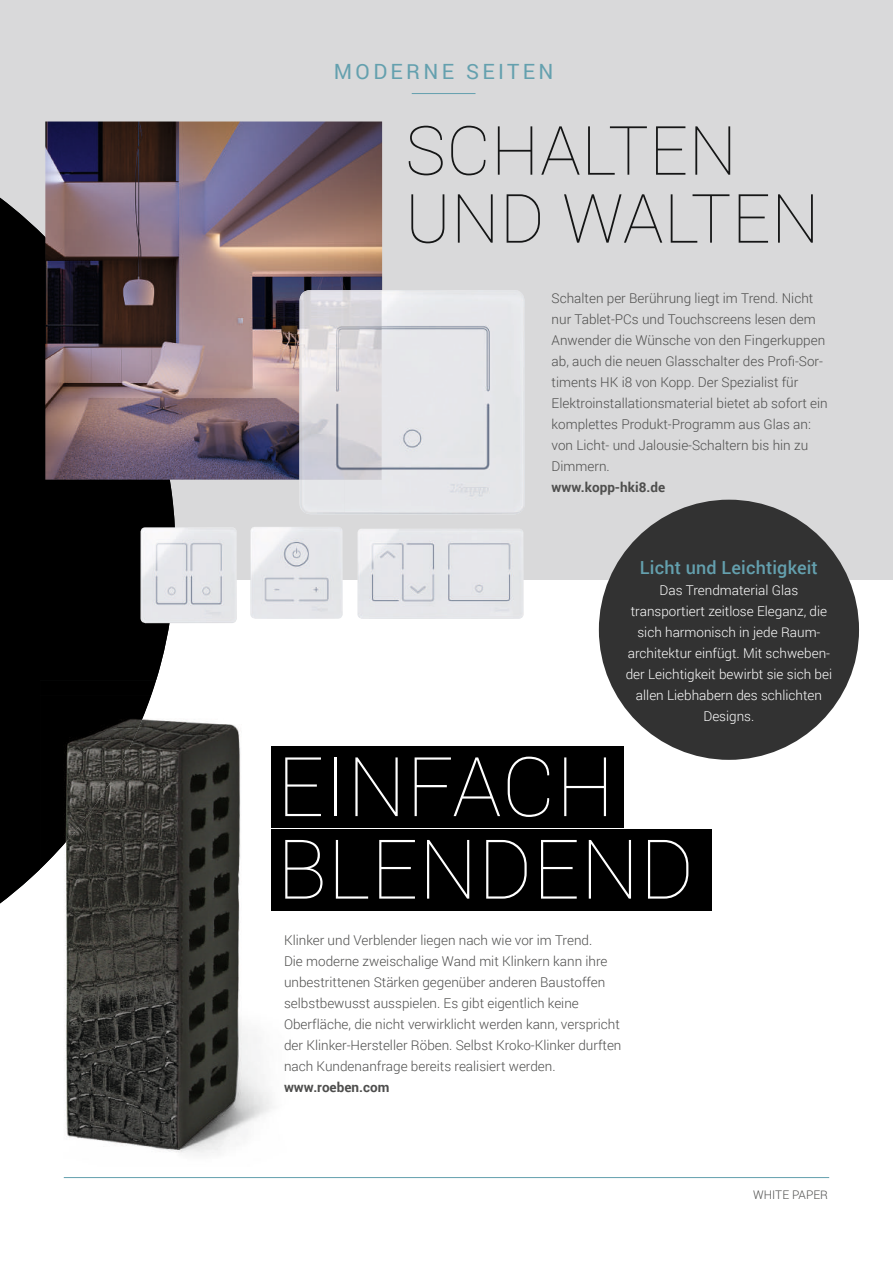
<style>
.page{position:relative;width:893px;height:1263px;background:#fff}
.page>*{position:absolute;margin:0;border:0;box-sizing:border-box;transform-origin:0 0}
.t1{font:100 82.5px/82.5px "Roboto";letter-spacing:.01em;color:#fff}
.t2{font:100 67.95px/67.9px "Roboto";letter-spacing:.01em;color:#151616}
.t3{font:21px "Roboto";letter-spacing:.16em;color:#64a0ae}
.t4{font:500 18px "Roboto";letter-spacing:.01em;color:#64a0ae}
.t5{font:300 13.5px/21px "Roboto";color:#4e4e4d}
.t6{font:300 13.5px/21px "Roboto";color:#fff;text-align:center}
.t7{font:700 13.5px "Roboto";color:#4e4e4d}
.t8{font:300 11.85px "Roboto";color:#4e4e4d}
</style>
<div class="page">
<div style="left:0;top:0;width:893px;height:580px;background:#d9d9da"></div>
<svg style="left:0;top:121px;width:175px;height:783px;fill:#000"></svg>
<div style="left:0;top:556px;width:175px;height:347px;background:#000"></div>
<img style="left:45px;top:122px;width:337px;height:358px">
<hr style="left:412px;top:93px;width:63px;height:1px;background:#64a0ae">
<div style="left:271px;top:747px;width:353px;height:81px;background:#000"></div>
<div style="left:271px;top:829px;width:441px;height:81px;background:#000"></div>
<img style="left:344px;top:480px;width:38px;height:34px">
<img style="left:299px;top:480px;width:2px;height:28px">
<img style="left:299px;top:290px;width:83px;height:190px">
<img style="left:140px;top:527px;width:97px;height:96px">
<img style="left:357px;top:529px;width:167px;height:90px">
<img style="left:250px;top:527px;width:93px;height:92px">
<div style="left:382px;top:290px;width:143px;height:224px;background:#e6e6ea"></div>
<img style="left:156px;top:680px;width:19px;height:15px">
<div style="left:40px;top:680px;width:116px;height:15px;background:#000"></div>
<img style="left:92px;top:695px;width:207px;height:458px">
<img style="left:40px;top:869px;width:52px;height:271px">
<img style="left:40px;top:695px;width:111px;height:174px">
<img style="left:271px;top:747px;width:28px;height:163px">
<hr style="left:64px;top:1177px;width:765px;height:1px;background:#64a0ae">
<div style="left:599px;top:500px;width:260px;height:260px;background:#323232;border-radius:50%"></div>
<h3 class="t3" style="left:334px;top:57px;width:221px">MODERNE SEITEN</h3>
<h2 class="t2" style="left:405px;top:114px;width:416px">SCHALTEN<br>UND WALTEN</h2>
<p class="t5" style="left:552px;top:288px;width:278px">Schalten per Berührung liegt im Trend. Nicht nur Tablet-PCs und Touchscreens lesen dem Anwender die Wünsche von den Fingerkuppen ab, auch die neuen Glasschalter des Profi-Sor&shy;timents HK i8 von Kopp. Der Spezialist für Elektroinstallationsmaterial bietet ab sofort ein komplettes Produkt-Programm aus Glas an: von Licht- und Jalousie-Schaltern bis hin zu Dimmern.</p>
<p class="t7" style="left:552px;top:478px;width:115px">www.kopp-hki8.de</p>
<h3 class="t4" style="left:640px;top:555px;width:179px">Licht und Leichtigkeit</h3>
<p class="t6" style="left:626px;top:579px;width:208px">Das Trendmaterial Glas transportiert zeitlose Eleganz, die sich harmonisch in jede Raum&shy;architektur einfügt. Mit schweben&shy;der Leichtigkeit bewirbt sie sich bei allen Liebhabern des schlichten<br>Designs.</p>
<h1 class="t1" style="left:277px;top:743px;width:418px">EINFACH<br>BLENDEND</h1>
<p class="t5" style="left:284px;top:929px;width:339px">Klinker und Verblender liegen nach wie vor im Trend.<br>Die moderne zweischalige Wand mit Klinkern kann ihre unbestrittenen Stärken gegenüber anderen Baustoffen selbstbewusst ausspielen. Es gibt eigentlich keine Oberfläche, die nicht verwirklicht werden kann, verspricht der Klinker-Hersteller Röben. Selbst Kroko-Klinker durften nach Kundenanfrage bereits realisiert werden.</p>
<p class="t7" style="left:284px;top:1078px;width:107px">www.roeben.com</p>
<p class="t8" style="left:753px;top:1186px;width:76px">WHITE PAPER</p>
</div>
